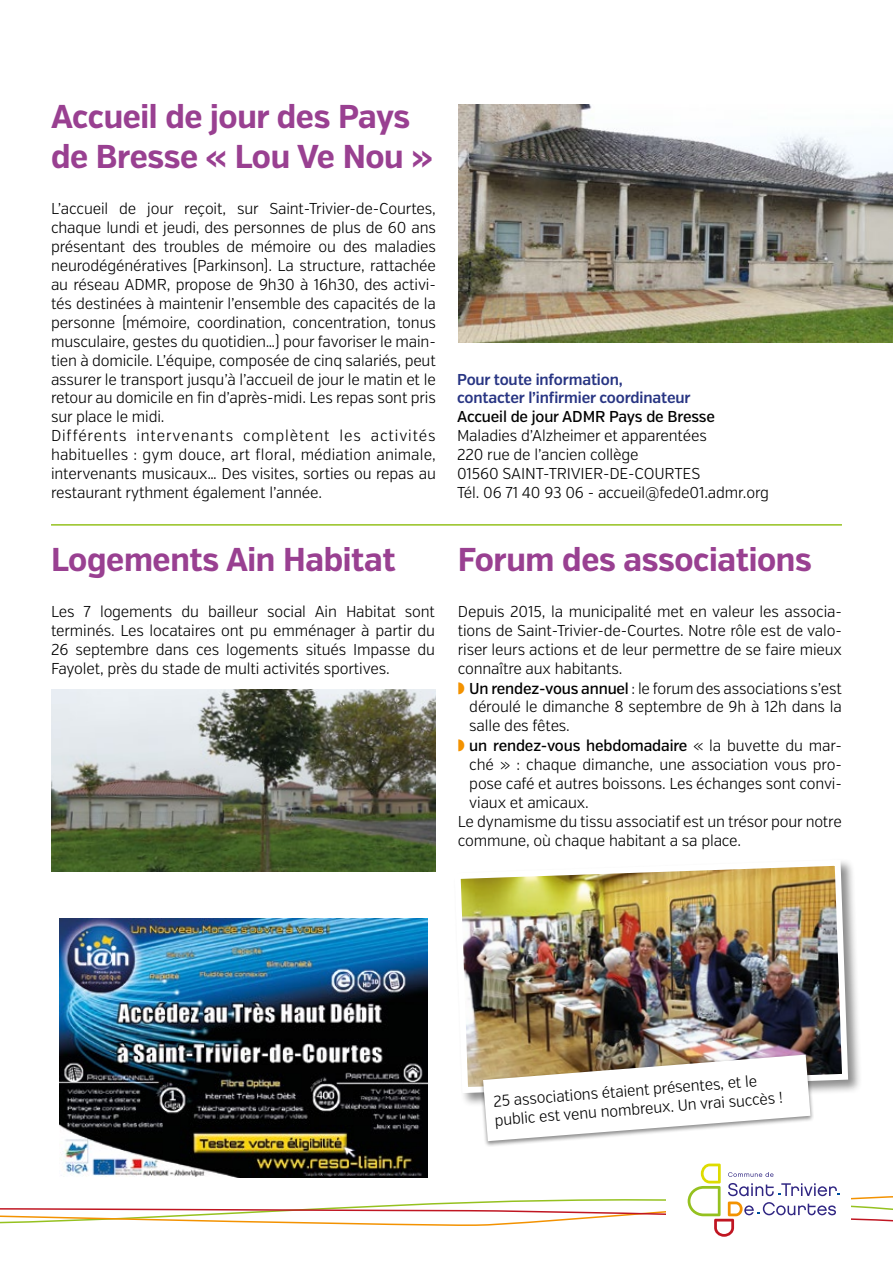
<style>
.page{position:relative;width:893px;height:1263px;background:#fff}
.page>*{position:absolute;margin:0;border:0;box-sizing:border-box;transform-origin:0 0}
.t1{font:700 33px/39.6px "Verb Cond";letter-spacing:-.01em;color:#994091}
.t2{font:300 15.75px/18.9px "Verb Cond";letter-spacing:-.01em;color:#000}
.t3{font:500 15.75px "Verb Cond";letter-spacing:-.01em;color:#000}
.t4{font:600 15.75px/18.9px "Verb Cond";letter-spacing:-.01em;color:#283583}
.s1{color:#f39200}
.s2{font-weight:500}
.s3{font-weight:300}
</style>
<div class="page">
<svg style="left:0;top:1163px;width:893px;height:74px"></svg>
<img style="left:458px;top:104px;width:435px;height:238px">
<hr style="left:51px;top:524px;width:791px;height:2px;background:#95c11f">
<img style="left:51px;top:689px;width:384px;height:183px">
<div style="left:453px;top:858px;width:409px;height:249px;background:#000;opacity:.45"></div>
<img style="left:453px;top:858px;width:398px;height:238px">
<div style="left:479px;top:1053px;width:335px;height:94px;background:#000;opacity:.45"></div>
<svg style="left:483px;top:1054px;width:327px;height:87px"></svg>
<img style="left:60px;top:918px;width:367px;height:260px">
<h1 class="t1" style="left:51px;top:98px;width:383px">Accueil de jour des Pays de Bresse « Lou Ve Nou »</h1>
<p class="t2" style="left:51px;top:200px;width:386px">L’accueil de jour reçoit, sur Saint-Trivier-de-Courtes, chaque lundi et jeudi, des personnes de plus de 60 ans présentant des troubles de mémoire ou des maladies neurodégénératives (Parkinson). La structure, rattachée au réseau ADMR, propose de 9h30 à 16h30, des activi&shy;tés destinées à maintenir l’ensemble des capacités de la personne (mémoire, coordination, concentration, tonus musculaire, gestes du quotidien…) pour favoriser le main&shy;tien à domicile. L’équipe, composée de cinq salariés, peut assurer le transport jusqu’à l’accueil de jour le matin et le retour au domicile en fin d’après-midi. Les repas sont pris sur place le midi.<br>Différents intervenants complètent les activités habituelles : gym douce, art floral, médiation animale, intervenants musicaux… Des visites, sorties ou repas au restaurant rythment également l’année.</p>
<h1 class="t1" style="left:51px;top:540px;width:346px">Logements Ain Habitat</h1>
<p class="t2" style="left:51px;top:602px;width:386px;text-align:justify">Les 7 logements du bailleur social Ain Habitat sont terminés. Les locataires ont pu emménager à partir du 26 septembre dans ces logements situés Impasse du Fayolet, près du stade de multi activités sportives.</p>
<p class="t4" style="left:457px;top:370px;width:235px">Pour toute information, contacter l’infirmier coordinateur</p>
<p class="t3" style="left:457px;top:407px;width:259px">Accueil de jour ADMR Pays de Bresse</p>
<p class="t2" style="left:457px;top:426px;width:313px">Maladies d’Alzheimer et apparentées<br>220 rue de l’ancien collège<br>01560 SAINT-TRIVIER-DE-COURTES<br>Tél. 06 71 40 93 06 - accueil@fede01.admr.org</p>
<h1 class="t1" style="left:458px;top:540px;width:355px">Forum des associations</h1>
<p class="t2" style="left:458px;top:602px;width:386px">Depuis 2015, la municipalité met en valeur les associa-</p>
<p class="t2" style="left:458px;top:621px;width:386px">tions de Saint-Trivier-de-Courtes. Notre rôle est de valo-</p>
<p class="t2" style="left:458px;top:640px;width:386px">riser leurs actions et de leur permettre de se faire mieux</p>
<p class="t2" style="left:458px;top:659px;width:166px">connaître aux habitants.</p>
<p class="t2" style="left:458px;top:679px;width:386px"><span class="s1">◗</span> <span class="s2">Un rendez-vous annuel</span> : le forum des associations s’est</p>
<p class="t2" style="left:469px;top:698px;width:374px">déroulé le dimanche 8 septembre de 9h à 12h dans la</p>
<p class="t2" style="left:469px;top:717px;width:102px">salle des fêtes.</p>
<p class="t3" style="left:458px;top:736px;width:385px"><span class="s1">◗</span> un rendez-vous hebdomadaire <span class="s3">« la buvette du mar-</span></p>
<p class="t2" style="left:469px;top:755px;width:374px">ché » : chaque dimanche, une association vous pro-</p>
<p class="t2" style="left:469px;top:774px;width:374px">pose café et autres boissons. Les échanges sont convi-</p>
<p class="t2" style="left:469px;top:793px;width:121px">viaux et amicaux.</p>
<p class="t2" style="left:458px;top:812px;width:385px">Le dynamisme du tissu associatif est un trésor pour notre</p>
<p class="t2" style="left:458px;top:831px;width:285px">commune, où chaque habitant a sa place.</p>
<p class="t2" style="left:493px;top:1091px;width:291px;rotate:-4deg">25 associations étaient présentes, et le public est venu nombreux. Un vrai succès !</p>
</div>
